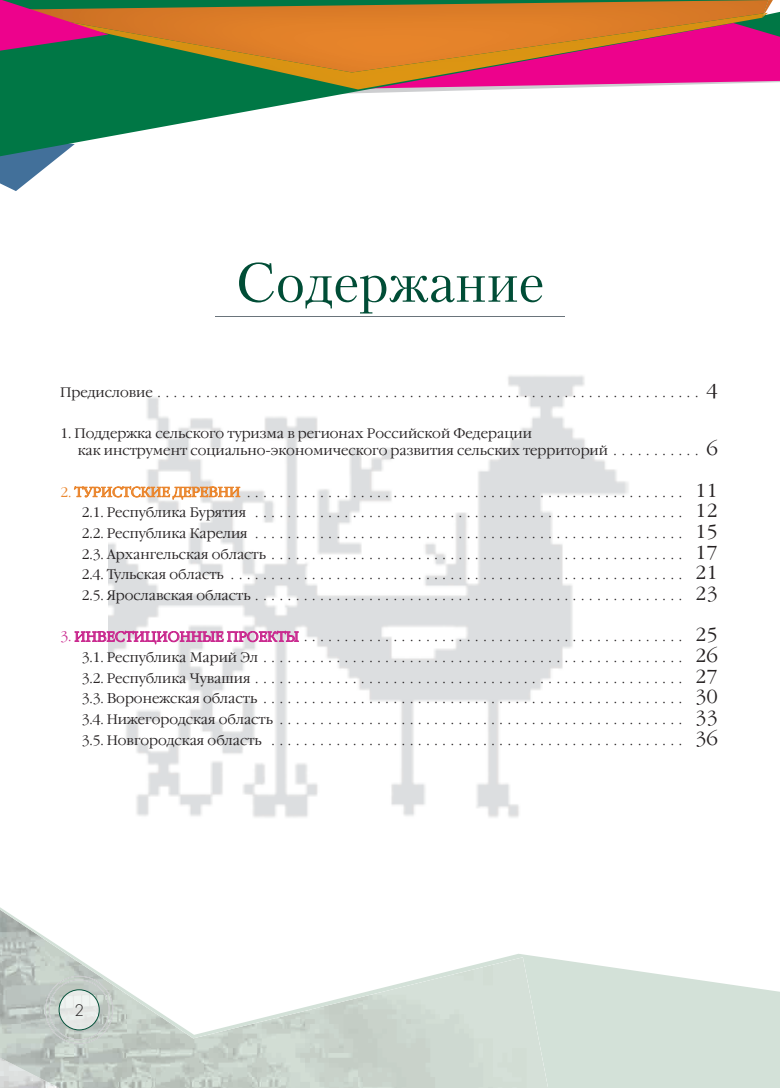
<style>
.page{position:relative;width:780px;height:1088px;background:#fff}
.page>*{position:absolute;margin:0;border:0;box-sizing:border-box;transform-origin:0 0}
.t1{font:55px "Petersburg C";color:#004d36}
.t2{font:17.5px "Futura Light C";color:#231f20}
.t3{font:300 13.75px/20.6px "Garamond C";color:#231f20;text-align:justify}
.s1{font-size:18.75px}
.s2{color:#ea852c}
.s3{color:#ca2a8f}
</style>
<div class="page">
<svg style="left:0;top:156px;width:60px;height:35px"></svg>
<img style="left:109px;top:375px;width:520px;height:443px">
<svg style="left:0;top:907px;width:780px;height:181px;fill:#d3e1d8"></svg>
<svg style="left:0;top:89px;width:512px;height:67px"></svg>
<img style="left:0;top:909px;width:548px;height:179px">
<hr style="left:215px;top:316px;width:349px;height:1px;background:#6a747b">
<img style="left:109px;top:0;width:573px;height:10px">
<svg style="left:682px;top:0;width:98px;height:83px;background:#b95761"></svg>
<img style="left:0;top:10px;width:763px;height:79px">
<svg style="left:0;top:0;width:109px;height:58px;background:#89435e"></svg>
<svg style="left:45px;top:976px;width:68px;height:68px;background:#c7cfca"></svg>
<h1 class="t1" style="left:235px;top:250px;width:310px">Содержание</h1>
<p class="t3" style="left:60px;top:382px;width:659px">Предисловие ................................................................... <span class="s1">4</span></p>
<p class="t3" style="left:78px;top:425px;width:641px;line-height:17.1px;text-indent:-18px">1. Поддержка сельского туризма в регионах Российской Федерации<br>как инструмент социально-экономического развития сельских территорий . . . . . . . . . . . <span class="s1">6</span></p>
<p class="t3" style="left:81px;top:482px;width:638px;text-indent:-21px"><span class="s2">2.ТУРИСТСКИЕ ДЕРЕВНИ</span> ...................................................... <span class="s1">11<br></span>2.1. Республика Бурятия ..................................................... <span class="s1">12<br></span>2.2. Республика Карелия ..................................................... <span class="s1">15<br></span>2.3. Архангельская область ................................................... <span class="s1">17<br></span>2.4. Тульская область ........................................................ <span class="s1">21<br></span>2.5. Ярославская область ..................................................... <span class="s1">23</span></p>
<p class="t3" style="left:81px;top:626px;width:638px;text-indent:-21px"><span class="s3">3.ИНВЕСТИЦИОННЫЕ ПРОЕКТЫ</span> ............................................... <span class="s1">25<br></span>3.1. Республика Марий Эл .................................................... <span class="s1">26<br></span>3.2. Республика Чувашия ..................................................... <span class="s1">27<br></span>3.3. Воронежская область .................................................... <span class="s1">30<br></span>3.4. Нижегородская область .................................................. <span class="s1">33<br></span>3.5. Новгородская область ................................................... <span class="s1">36</span></p>
<p class="t2" style="left:74px;top:1001px;width:11px">2</p>
</div>
